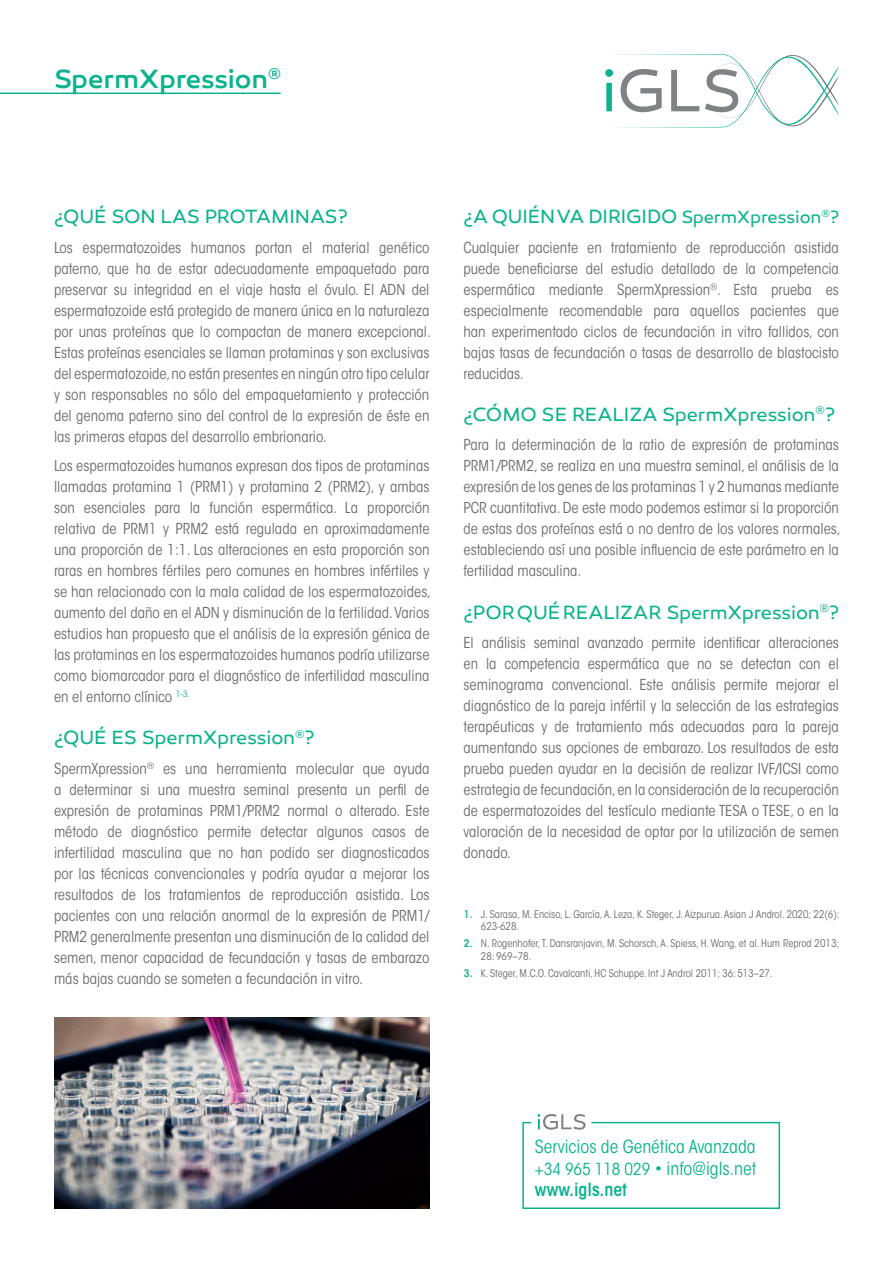
<style>
.page{position:relative;width:893px;height:1263px;background:#fff}
.page>*{position:absolute;margin:0;border:0;box-sizing:border-box;transform-origin:0 0}
.t1{font:500 27px "Canaro";letter-spacing:-.005em;color:#0ab38d}
.t2{font:19.5px "Canaro";letter-spacing:-.005em;color:#0ab38d}
.t3{font:condensed 18px/21.6px "ITC Avant Garde Std";color:#0ab38d;text-align:justify}
.t4{font:condensed 15px/21px "ITC Avant Garde Std";color:#6c6d70;text-align:justify}
.t5{font:condensed 10.5px/12.6px "ITC Avant Garde Std";color:#6c6d70}
.s1{font-size:18px}
.s2{font-weight:600;color:#0ab38d}
.s3{font-size:16.5px}
.s4{font-weight:600}
</style>
<div class="page">
<svg style="left:605px;top:54px;width:234px;height:73px"></svg>
<svg style="left:522px;top:1114px;width:259px;height:95px"></svg>
<hr style="left:0;top:93px;width:281px;height:1px;background:#0ab38d">
<img style="left:54px;top:1017px;width:375px;height:192px">
<p class="t1" style="left:54px;top:63px;width:228px">SpermXpression<sup>®</sup></p>
<p class="t2" style="left:54px;top:205px;width:295px">¿QUÉ SON LAS PROTAMINAS?</p>
<p class="t4" style="left:54px;top:237px;width:378px">Los espermatozoides humanos portan el material genético paterno, que ha de estar adecuadamente empaquetado para preservar su integridad en el viaje hasta el óvulo. El ADN del espermatozoide está protegido de manera única en la naturaleza por unas proteínas que lo compactan de manera excepcional.<br>Estas proteínas esenciales se llaman protaminas y son exclusivas del espermatozoide, no están presentes en ningún otro tipo celular y son responsables no sólo del empaquetamiento y protección del genoma paterno sino del control de la expresión de éste en las primeras etapas del desarrollo embrionario.</p>
<p class="t4" style="left:54px;top:455px;width:378px">Los espermatozoides humanos expresan dos tipos de protaminas llamadas protamina 1 (PRM1) y protamina 2 (PRM2), y ambas son esenciales para la función espermática. La proporción relativa de PRM1 y PRM2 está regulada en aproximadamente una proporción de 1:1. Las alteraciones en esta proporción son raras en hombres fértiles pero comunes en hombres infértiles y se han relacionado con la mala calidad de los espermatozoides, aumento del daño en el ADN y disminución de la fertilidad. Varios estudios han propuesto que el análisis de la expresión génica de las protaminas en los espermatozoides humanos podría utilizarse como biomarcador para el diagnóstico de infertilidad masculina en el entorno clínico <sup>1-3</sup><sup>.</sup></p>
<p class="t2" style="left:54px;top:726px;width:262px">¿QUÉ ES SpermXpression<sup>®</sup>?</p>
<p class="t4" style="left:54px;top:758px;width:377px">SpermXpression<sup>®</sup> es una herramienta molecular que ayuda a determinar si una muestra seminal presenta un perfil de expresión de protaminas PRM1/PRM2 normal o alterado. Este método de diagnóstico permite detectar algunos casos de infertilidad masculina que no han podido ser diagnosticados por las técnicas convencionales y podría ayudar a mejorar los resultados de los tratamientos de reproducción asistida. Los pacientes con una relación anormal de la expresión de PRM1/ PRM2 generalmente presentan una disminución de la calidad del semen, menor capacidad de fecundación y tasas de embarazo más bajas cuando se someten a fecundación in vitro.</p>
<p class="t2" style="left:463px;top:205px;width:377px">¿A QUIÉN VA DIRIGIDO <span class="s1">SpermXpression</span><sup>®</sup><span class="s1">?</span></p>
<p class="t4" style="left:463px;top:237px;width:377px">Cualquier paciente en tratamiento de reproducción asistida puede beneficiarse del estudio detallado de la competencia espermática mediante SpermXpression<sup>®</sup>. Esta prueba es especialmente recomendable para aquellos pacientes que han experimentado ciclos de fecundación in vitro fallidos, con bajas tasas de fecundación o tasas de desarrollo de blastocisto reducidas.</p>
<p class="t2" style="left:463px;top:403px;width:373px">¿CÓMO SE REALIZA SpermXpression<sup>®</sup>?</p>
<p class="t4" style="left:463px;top:434px;width:379px">Para la determinación de la ratio de expresión de protaminas PRM1/PRM2, se realiza en una muestra seminal, el análisis de la expresión de los genes de las protaminas 1 y 2 humanas mediante PCR cuantitativa. De este modo podemos estimar si la proporción de estas dos proteínas está o no dentro de los valores normales, estableciendo así una posible influencia de este parámetro en la fertilidad masculina.</p>
<p class="t2" style="left:463px;top:600px;width:377px">¿POR QUÉ REALIZAR SpermXpression<sup>®</sup>?</p>
<p class="t4" style="left:463px;top:632px;width:377px">El análisis seminal avanzado permite identificar alteraciones en la competencia espermática que no se detectan con el seminograma convencional. Este análisis permite mejorar el diagnóstico de la pareja infértil y la selección de las estrategias terapéuticas y de tratamiento más adecuadas para la pareja aumentando sus opciones de embarazo. Los resultados de esta prueba pueden ayudar en la decisión de realizar IVF/ICSI como estrategia de fecundación, en la consideración de la recuperación de espermatozoides del testículo mediante TESA o TESE, o en la valoración de la necesidad de optar por la utilización de semen donado.</p>
<p class="t5" style="left:481px;top:908px;width:360px;text-indent:-17px"><span class="s2">1.</span> J. Sarasa, M. Enciso, L. García, A. Leza, K. Steger, J. Aizpurua. Asian J Androl. 2020; 22(6):<br>623-628.</p>
<p class="t5" style="left:481px;top:937px;width:360px;text-indent:-17px"><span class="s2">2.</span> N. Rogenhofer, T. Dansranjavin, M. Schorsch, A. Spiess, H. Wang, et al. Hum Reprod 2013;<br>28: 969–78.</p>
<p class="t5" style="left:464px;top:966px;width:310px"><span class="s2">3.</span> K. Steger, M.C.O. Cavalcanti, HC Schuppe. Int J Androl 2011; 36: 513–27.</p>
<p class="t3" style="left:535px;top:1136px;width:223px">Servicios de Genética Avanzada <span class="s3">+34 965 118 029</span> • info@igls.net <span class="s4">www.igls.net</span></p>
</div>
